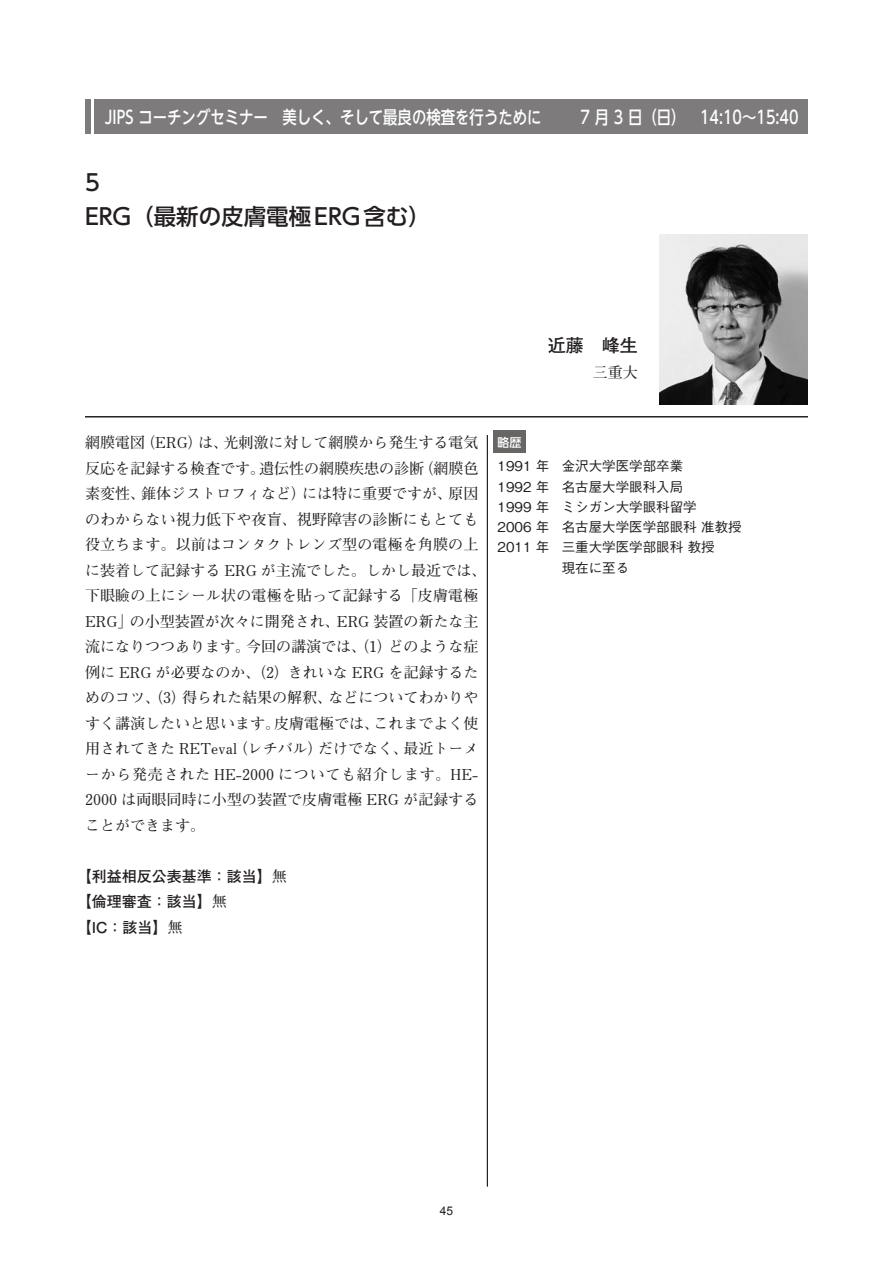
<style>
.page{position:relative;width:893px;height:1263px;background:#fff}
.page>*{position:absolute;margin:0;border:0;box-sizing:border-box;transform-origin:0 0}
.t1{font:500 22.5px "UD Shin Go Pro";color:#231f20}
.t2{font:500 18px "UD Shin Go NT Pro";color:#fff;scale:.8 1}
.t3{font:700 18px "Futo Go B101 Pro";color:#231f20}
.t4{font:700 15px/25.5px "Futo Min A101 Pro";color:#231f20}
.t5{font:700 15px "Futo Go B101 Pro";color:#231f20}
.t6{font:500 13.5px "Gothic BBB Pro";color:#231f20}
.t7{font:12px "Arial";color:#231f20}
.t8{font:500 12px "UD Shin Go Pro";color:#fff}
.s1{font-family:"Futo Min A101 Pro"}
</style>
<div class="page">
<div style="left:85px;top:100px;width:6px;height:34px;background:#7d7b7b"></div>
<div style="left:94px;top:100px;width:714px;height:34px;background:#7d7b7b"></div>
<div style="left:493px;top:431px;width:33px;height:22px;background:#686565"></div>
<hr style="left:85px;top:416px;width:723px;height:1px;background:#231f20">
<hr style="left:487px;top:435px;width:1px;height:751px;background:#231f20">
<img style="left:659px;top:234px;width:149px;height:170px">
<p class="t2" style="left:105px;top:110px;width:547px">JIPS コーチングセミナー　美しく、そして最良の検査を行うために</p>
<p class="t2" style="left:580px;top:110px;width:274px">7 月 3 日（日）　14:10～15:40</p>
<p class="t1" style="left:85px;top:174px;width:16px">5</p>
<p class="t1" style="left:85px;top:208px;width:347px">ERG（最新の皮膚電極ERG含む）</p>
<p class="t3" style="left:548px;top:339px;width:91px">近藤　峰生</p>
<p class="t4" style="left:593px;top:361px;width:46px">三重大</p>
<p class="t4" style="left:85px;top:432px;width:403px">網膜電図（ERG）は、光刺激に対して網膜から発生する電気反応を記録する検査です。遺伝性の網膜疾患の診断（網膜色素変性、錐体ジストロフィなど）には特に重要ですが、原因のわからない視力低下や夜盲、視野障害の診断にもとても役立ちます。以前はコンタクトレンズ型の電極を角膜の上に装着して記録する ERG が主流でした。しかし最近では、下眼瞼の上にシール状の電極を貼って記録する「皮膚電極<br>ERG」の小型装置が次々に開発され、ERG 装置の新たな主流になりつつあります。今回の講演では、（1）どのような症例に ERG が必要なのか、（2）きれいな ERG を記録するためのコツ、（3）得られた結果の解釈、などについてわかりやすく講演したいと思います。皮膚電極では、これまでよく使用されてきた RETeval（レチバル）だけでなく、最近トーメーから発売された HE-2000 についても紹介します。HE-<br>2000 は両眼同時に小型の装置で皮膚電極 ERG が記録することができます。</p>
<p class="t5" style="left:77px;top:870px;width:211px">【利益相反公表基準：該当】<span class="s1">無</span></p>
<p class="t5" style="left:77px;top:896px;width:151px">【倫理審査：該当】<span class="s1">無</span></p>
<p class="t5" style="left:77px;top:921px;width:107px">【IC：該当】<span class="s1">無</span></p>
<p class="t8" style="left:497px;top:438px;width:25px">略歴</p>
<p class="t6" style="left:497px;top:461px;width:187px">1991 年 金沢大学医学部卒業</p>
<p class="t6" style="left:497px;top:481px;width:187px">1992 年 名古屋大学眼科入局</p>
<p class="t6" style="left:497px;top:502px;width:201px">1999 年 ミシガン大学眼科留学</p>
<p class="t6" style="left:497px;top:522px;width:246px">2006 年 名古屋大学医学部眼科 准教授</p>
<p class="t6" style="left:497px;top:542px;width:219px">2011 年 三重大学医学部眼科 教授</p>
<p class="t6" style="left:562px;top:562px;width:69px">現在に至る</p>
<p class="t7" style="left:440px;top:1204px;width:15px">45</p>
</div>
